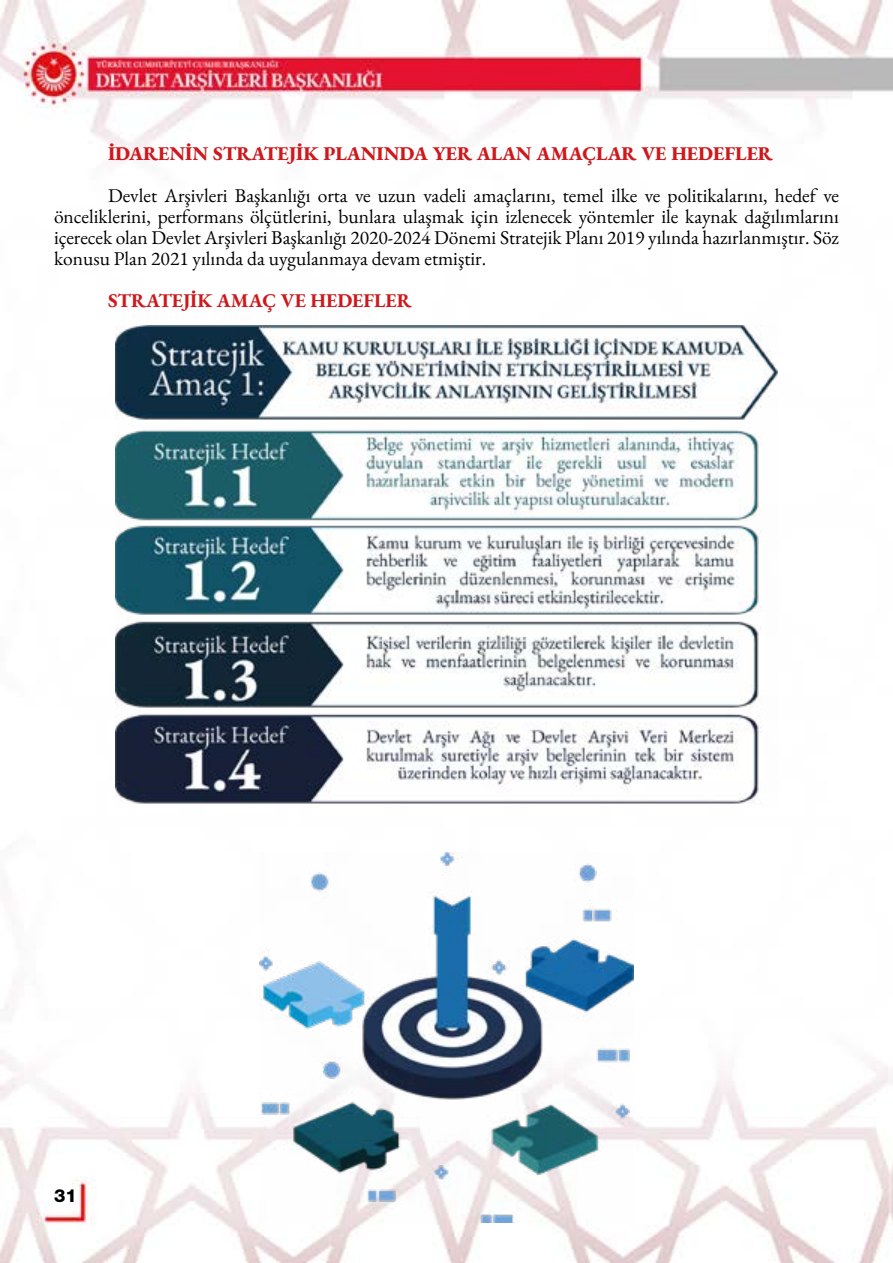
<style>
.page{position:relative;width:893px;height:1263px;background:#fff}
.page>*{position:absolute;margin:0;border:0;box-sizing:border-box;transform-origin:0 0}
.t1{font:19.5px/21px "EB Garamond";color:#000;text-align:justify}
.t2{font:800 19.5px "EB Garamond";color:#ce181c}
.t3{font:19.5px "EB Garamond";color:#ce181c}
.t4{font:800 18px "Helvetica Neue LT Pro";color:#000}
</style>
<div class="page">
<img style="left:0;top:0;width:893px;height:1263px">
<img style="left:115px;top:325px;width:662px;height:482px">
<img style="left:259px;top:853px;width:375px;height:369px">
<p class="t2" style="left:108px;top:141px;width:666px">İDARENİN STRATEJİK PLANINDA YER ALAN AMAÇLAR VE HEDEFLER</p>
<p class="t1" style="left:54px;top:185px;width:786px;text-indent:54px">Devlet Arşivleri Başkanlığı orta ve uzun vadeli amaçlarını, temel ilke ve politikalarını, hedef ve önceliklerini, performans ölçütlerini, bunlara ulaşmak için izlenecek yöntemler ile kaynak dağılımlarını içerecek olan Devlet Arşivleri Başkanlığı 2020-2024 Dönemi Stratejik Planı 2019 yılında hazırlanmıştır. Söz konusu Plan 2021 yılında da uygulanmaya devam etmiştir.</p>
<p class="t3" style="left:108px;top:288px;width:305px">STRATEJİK AMAÇ VE HEDEFLER</p>
<p class="t4" style="left:54px;top:1185px;width:24px">31</p>
</div>
